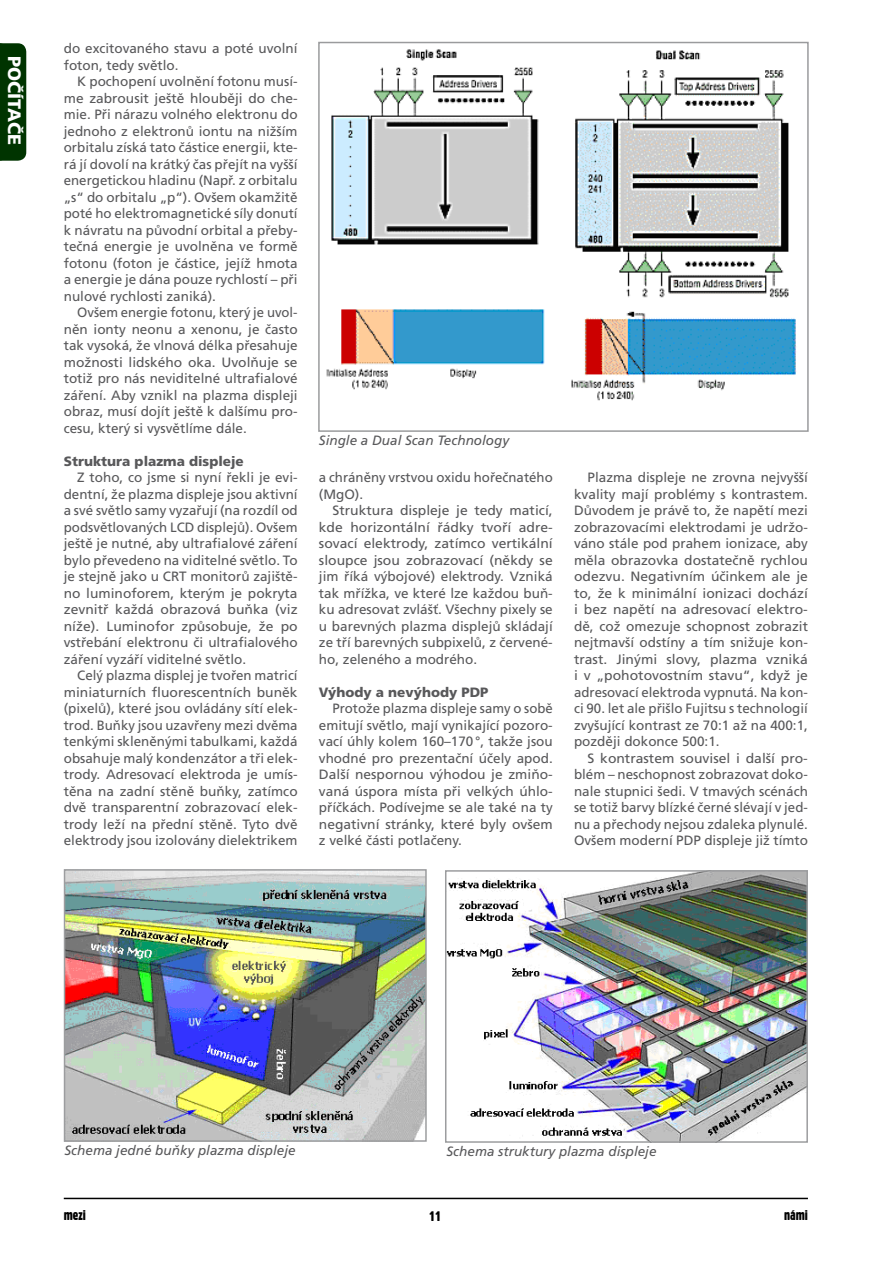
<style>
.page{position:relative;width:893px;height:1263px;background:#fff}
.page>*{position:absolute;margin:0;border:0;box-sizing:border-box;transform-origin:0 0}
.t1{font:900 18px "Frutiger CE";color:#fff}
.t2{font:13.5px/16.5px "Frutiger CE";color:#58585a;text-align:justify}
.t3{font:italic 13.5px "Frutiger CE";color:#58585a}
.t4{font:900 13.5px "Frutiger CE";color:#58585a}
.t5{font:13.5px "Gothic 821 Condensed BT";color:#000}
</style>
<div class="page">
<hr style="left:64px;top:1198px;width:744px;height:1px;background:#000">
<div style="left:0;top:43px;width:26px;height:118px;background:#003400"></div>
<img style="left:67px;top:872px;width:357px;height:267px">
<div style="left:64px;top:869px;width:363px;height:273px;border:2px solid #9c9d9f"></div>
<img style="left:448px;top:873px;width:357px;height:267px">
<div style="left:445px;top:870px;width:363px;height:273px;border:2px solid #9c9d9f"></div>
<img style="left:326px;top:49px;width:470px;height:352px">
<div style="left:318px;top:42px;width:491px;height:390px;border:2px solid #9a9b9d"></div>
<h1 class="t1" style="left:25px;top:56px;width:90px;rotate:90deg">počítače</h1>
<p class="t2" style="left:64px;top:40px;width:235px">do excitovaného stavu a poté uvolní foton, tedy světlo.</p>
<p class="t2" style="left:64px;top:73px;width:235px;text-indent:14px">K pochopení uvolnění fotonu musí&shy;me zabrousit ještě hlouběji do che&shy;mie. Při nárazu volného elektronu do jednoho z elektronů iontu na nižším orbitalu získá tato částice energii, kte&shy;rá jí dovolí na krátký čas přejít na vyšší energetickou hladinu (Např. z orbitalu „s“ do orbitalu „p“). Ovšem okamžitě poté ho elektromagnetické síly donutí k návratu na původní orbital a přeby&shy;tečná energie je uvolněna ve formě fotonu (foton je částice, jejíž hmota a energie je dána pouze rychlostí – při nulové rychlosti zaniká).</p>
<p class="t2" style="left:64px;top:304px;width:235px;text-indent:14px">Ovšem energie fotonu, který je uvol&shy;něn ionty neonu a xenonu, je často tak vysoká, že vlnová délka přesahuje možnosti lidského oka. Uvolňuje se totiž pro nás neviditelné ultrafialové záření. Aby vznikl na plazma displeji obraz, musí dojít ještě k dalšímu pro&shy;cesu, který si vysvětlíme dále.</p>
<p class="t4" style="left:64px;top:453px;width:182px">Struktura plazma displeje</p>
<p class="t2" style="left:64px;top:469px;width:235px;text-indent:14px">Z toho, co jsme si nyní řekli je evi&shy;dentní, že plazma displeje jsou aktivní a své světlo samy vyzařují (na rozdíl od podsvětlovaných LCD displejů). Ovšem ještě je nutné, aby ultrafialové záření bylo převedeno na viditelné světlo. To je stejně jako u CRT monitorů zajiště&shy;no luminoforem, kterým je pokryta zevnitř každá obrazová buňka (viz níže). Luminofor způsobuje, že po vstřebání elektronu či ultrafialového záření vyzáří viditelné světlo.</p>
<p class="t2" style="left:64px;top:667px;width:235px;text-indent:14px">Celý plazma displej je tvořen matricí miniaturních fluorescentních buněk (pixelů), které jsou ovládány sítí elek&shy;trod. Buňky jsou uzavřeny mezi dvěma tenkými skleněnými tabulkami, každá obsahuje malý kondenzátor a tři elek&shy;trody. Adresovací elektroda je umís&shy;těna na zadní stěně buňky, zatímco dvě transparentní zobrazovací elek&shy;trody leží na přední stěně. Tyto dvě elektrody jsou izolovány dielektrikem</p>
<p class="t3" style="left:319px;top:433px;width:192px">Single a Dual Scan Technology</p>
<p class="t2" style="left:319px;top:469px;width:235px">a chráněny vrstvou oxidu hořečnatého (MgO).</p>
<p class="t2" style="left:319px;top:502px;width:235px;text-indent:14px">Struktura displeje je tedy maticí, kde horizontální řádky tvoří adre&shy;sovací elektrody, zatímco vertikální sloupce jsou zobrazovací (někdy se jim říká výbojové) elektrody. Vzniká tak mřížka, ve které lze každou buň&shy;ku adresovat zvlášť. Všechny pixely se u barevných plazma displejů skládají ze tří barevných subpixelů, z červené&shy;ho, zeleného a modrého.</p>
<p class="t4" style="left:319px;top:684px;width:171px">Výhody a nevýhody PDP</p>
<p class="t2" style="left:319px;top:700px;width:235px;text-indent:14px">Protože plazma displeje samy o sobě emitují světlo, mají vynikající pozoro&shy;vací úhly kolem 160–170°, takže jsou vhodné pro prezentační účely apod.<br>Další nespornou výhodou je zmiňo&shy;vaná úspora místa při velkých úhlo&shy;příčkách. Podívejme se ale také na ty negativní stránky, které byly ovšem z velké části potlačeny.</p>
<p class="t2" style="left:574px;top:469px;width:235px;text-indent:14px">Plazma displeje ne zrovna nejvyšší kvality mají problémy s kontrastem.<br>Důvodem je právě to, že napětí mezi zobrazovacími elektrodami je udržo&shy;váno stále pod prahem ionizace, aby měla obrazovka dostatečně rychlou odezvu. Negativním účinkem ale je to, že k minimální ionizaci dochází i bez napětí na adresovací elektro&shy;dě, což omezuje schopnost zobrazit nejtmavší odstíny a tím snižuje kon&shy;trast. Jinými slovy, plazma vzniká i v „pohotovostním stavu“, když je adresovací elektroda vypnutá. Na kon&shy;ci 90. let ale přišlo Fujitsu s technologií zvyšující kontrast ze 70:1 až na 400:1, později dokonce 500:1.</p>
<p class="t2" style="left:574px;top:750px;width:235px;text-indent:14px">S kontrastem souvisel i další pro&shy;blém – neschopnost zobrazovat doko&shy;nale stupnici šedi. V tmavých scénách se totiž barvy blízké černé slévají v jed&shy;nu a přechody nejsou zdaleka plynulé.<br>Ovšem moderní PDP displeje již tímto</p>
<p class="t3" style="left:65px;top:1143px;width:233px">Schema jedné buňky plazma displeje</p>
<p class="t3" style="left:446px;top:1144px;width:212px">Schema struktury plazma displeje</p>
<p class="t5" style="left:64px;top:1207px;width:24px">mezi</p>
<p class="t5" style="left:429px;top:1208px;width:14px">11</p>
<p class="t5" style="left:784px;top:1207px;width:25px">námi</p>
</div>
